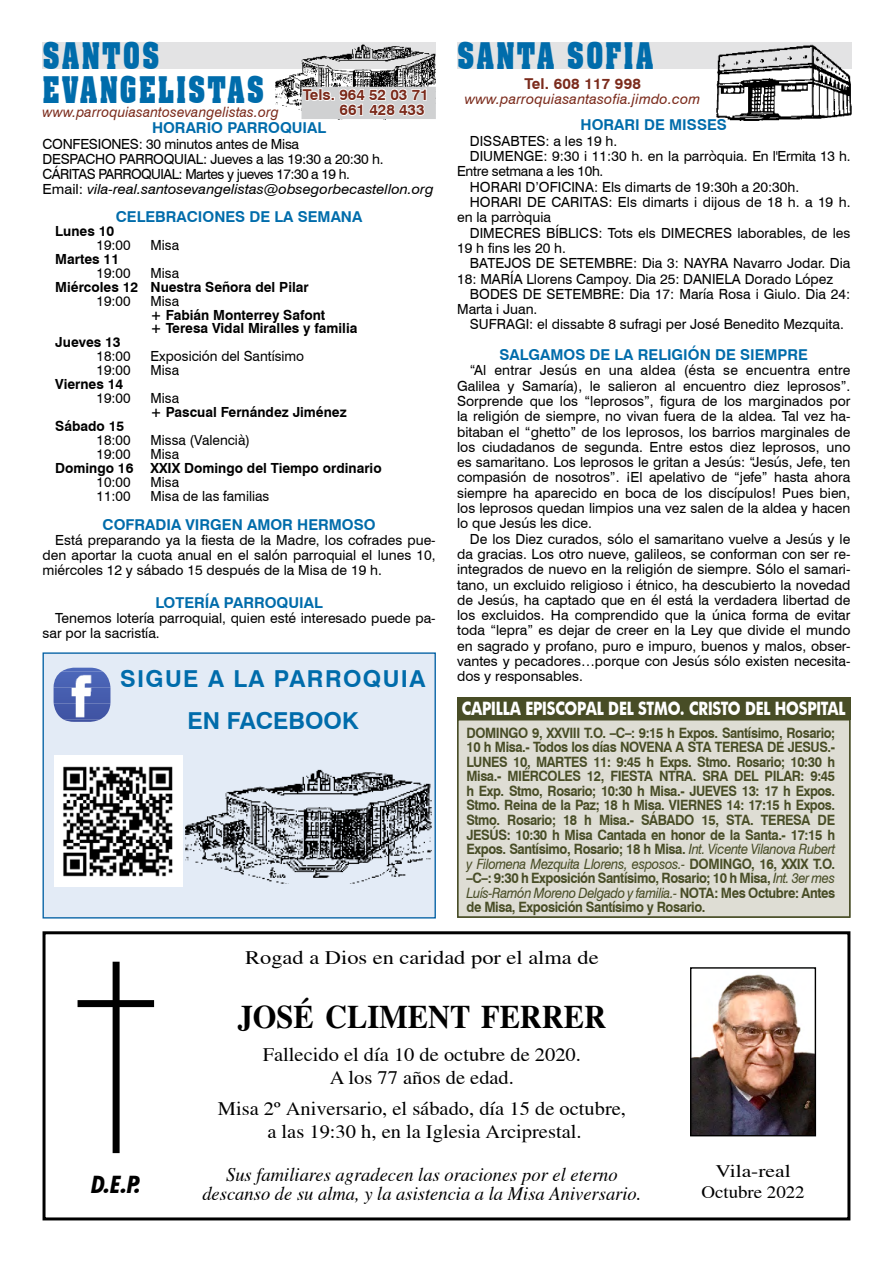
<style>
.page{position:relative;width:893px;height:1263px;background:#fff}
.page>*{position:absolute;margin:0;border:0;box-sizing:border-box;transform-origin:0 0}
.t1{font:700 35.7px "Aachen BT";letter-spacing:.075em;color:#006cab;scale:.76 1}
.t2{font:700 33px "Toronto";color:#000;scale:.92 1}
.t3{font:italic 700 condensed 24px "Futura BT";color:#000;scale:1.1 1}
.t4{font:700 23.4px/41.4px "Swiss 721 BT";letter-spacing:.06em;color:#006cab;text-align:center}
.t5{font:19.5px/22.5px "Toronto Plain";color:#000;text-align:center;scale:1.05 1}
.t6{font:italic 19.5px/18.9px "Toronto";color:#000;text-align:center;scale:.95 1}
.t7{font:19.5px "Toronto Plain";color:#000;scale:1.15 1}
.t8{font:18px/21.8px "Toronto Plain";color:#000;text-align:center;scale:1.2 1}
.t9{font:700 17.7px "Futura";letter-spacing:-.02em;color:#fff;scale:.81 1}
.t10{font:700 15px "Swiss 721 BT";color:#006cab}
.t11{font:700 15px "Swiss 721 BT";color:#7b2b1c}
.t12{font:700 14.25px/14.5px "Swiss 721 BT";letter-spacing:-.03em;color:#484d26;text-align:justify;scale:.9 1}
.t13{font:italic 14.25px "Swiss 721 BT";letter-spacing:.015em;color:#7b2b1c;scale:.96 1}
.t14{font:italic 14.25px "Swiss 721 BT";letter-spacing:.015em;color:#7b2b1c}
.t15{font:13.95px/15.3px "Swiss 721 BT";color:#000;text-align:justify}
.t16{font:13.95px/15px "Swiss 721 BT";letter-spacing:-.02em;color:#000}
.t17{font:700 13.95px/14px "Swiss 721 BT";color:#000}
.s1{font-style:italic}
.s2{font-weight:400;font-style:italic}
</style>
<div class="page">
<div style="left:457px;top:43px;width:394px;height:26px;background:#e3e3e4"></div>
<img style="left:709px;top:42px;width:143px;height:79px">
<div style="left:43px;top:43px;width:393px;height:26px;background:#e3e3e4"></div>
<img style="left:271px;top:42px;width:165px;height:77px">
<div style="left:302px;top:87px;width:134px;height:32px;background:#d0d1d2"></div>
<svg style="left:302px;top:86px;width:125px;height:31px"></svg>
<div style="left:43px;top:652px;width:393px;height:266px;background:#e3ebf6;border:1px solid #005fa3"></div>
<img style="left:185px;top:769px;width:246px;height:114px">
<img style="left:61px;top:668px;width:42px;height:4px">
<img style="left:54px;top:672px;width:57px;height:48px">
<img style="left:65px;top:720px;width:34px;height:2px">
<div style="left:457px;top:719px;width:393px;height:199px;background:#deddd4"></div>
<div style="left:457px;top:697px;width:393px;height:23px;background:#484d26"></div>
<div style="left:113px;top:962px;width:7px;height:191px;background:#000"></div>
<div style="left:78px;top:1000px;width:76px;height:7px;background:#000"></div>
<img style="left:692px;top:974px;width:122px;height:160px">
<div style="left:690px;top:967px;width:126px;height:169px;border:1px solid #000"></div>
<div style="left:43px;top:931px;width:807px;height:289px;border:3px solid #000"></div>
<img style="left:55px;top:756px;width:128px;height:130px">
<h1 class="t1" style="left:43px;top:33px;width:155px">SANTOS</h1>
<h1 class="t1" style="left:457px;top:33px;width:260px">SANTA SOFIA</h1>
<p class="t13" style="left:43px;top:103px;width:248px">www.parroquiasantosevangelistas.org</p>
<p class="t10" style="left:152px;top:118px;width:176px">HORARIO PARROQUIAL</p>
<p class="t16" style="left:43px;top:137px;width:393px">CONFESIONES: 30 minutos antes de Misa<br>DESPACHO PARROQUIAL: Jueves a las 19:30 a 20:30 h.<br>CÁRITAS PARROQUIAL: Martes y jueves 17:30 a 19 h.<br>Email: <span class="s1">vila-real.santosevangelistas@obsegorbecastellon.org</span></p>
<p class="t10" style="left:116px;top:207px;width:248px">CELEBRACIONES DE LA SEMANA</p>
<p class="t17" style="left:55px;top:224px;width:60px">Lunes 10</p>
<p class="t15" style="left:97px;top:237px;width:36px">19:00</p>
<p class="t15" style="left:151px;top:237px;width:30px">Misa</p>
<p class="t17" style="left:55px;top:252px;width:65px">Martes 11</p>
<p class="t15" style="left:97px;top:265px;width:36px">19:00</p>
<p class="t15" style="left:151px;top:265px;width:30px">Misa</p>
<p class="t17" style="left:55px;top:280px;width:255px">Miércoles 12 Nuestra Señora del Pilar</p>
<p class="t15" style="left:97px;top:293px;width:36px">19:00</p>
<p class="t15" style="left:151px;top:293px;width:30px">Misa</p>
<p class="t17" style="left:151px;top:307px;width:208px">+ Fabián Monterrey Safont<br>+ Teresa Vidal Miralles y familia</p>
<p class="t17" style="left:55px;top:335px;width:67px">Jueves 13</p>
<p class="t15" style="left:97px;top:349px;width:36px">18:00</p>
<p class="t15" style="left:151px;top:349px;width:155px">Exposición del Santísimo</p>
<p class="t15" style="left:97px;top:363px;width:36px">19:00</p>
<p class="t15" style="left:151px;top:363px;width:30px">Misa</p>
<p class="t17" style="left:55px;top:377px;width:70px">Viernes 14</p>
<p class="t15" style="left:97px;top:390px;width:36px">19:00</p>
<p class="t15" style="left:151px;top:390px;width:30px">Misa</p>
<p class="t17" style="left:151px;top:405px;width:198px">+ Pascual Fernández Jiménez</p>
<p class="t17" style="left:55px;top:419px;width:70px">Sábado 15</p>
<p class="t15" style="left:97px;top:432px;width:36px">18:00</p>
<p class="t15" style="left:151px;top:432px;width:101px">Missa (Valencià)</p>
<p class="t15" style="left:97px;top:446px;width:36px">19:00</p>
<p class="t15" style="left:151px;top:446px;width:30px">Misa</p>
<p class="t17" style="left:55px;top:461px;width:328px">Domingo 16 XXIX Domingo del Tiempo ordinario</p>
<p class="t15" style="left:97px;top:474px;width:36px">10:00</p>
<p class="t15" style="left:151px;top:474px;width:30px">Misa</p>
<p class="t15" style="left:97px;top:488px;width:36px">11:00</p>
<p class="t15" style="left:151px;top:488px;width:120px">Misa de las familias</p>
<p class="t10" style="left:103px;top:515px;width:275px">COFRADIA VIRGEN AMOR HERMOSO</p>
<p class="t15" style="left:43px;top:532px;width:395px;text-indent:13px">Está preparando ya la fiesta de la Madre, los cofrades pue&shy;den aportar la cuota anual en el salón parroquial el lunes 10, miércoles 12 y sábado 15 después de la Misa de 19 h.</p>
<p class="t10" style="left:155px;top:593px;width:169px">LOTERÍA PARROQUIAL</p>
<p class="t15" style="left:43px;top:610px;width:395px;text-indent:13px">Tenemos lotería parroquial, quien esté interesado puede pa&shy;sar por la sacristía.</p>
<h3 class="t4" style="left:120px;top:658px;width:307px">SIGUE A LA PARROQUIA<br>EN FACEBOOK</h3>
<p class="t12" style="left:466px;top:725px;width:411px">DOMINGO 9, XXVIII T.O. –C–: 9:15 h Expos. Santísimo, Rosario; 10 h Misa.- Todos los días NOVENA A STA TERESA DE JESUS.- LUNES 10, MARTES 11: 9:45 h Exps. Stmo. Rosario; 10:30 h Misa.- MIÉRCOLES 12, FIESTA NTRA. SRA DEL PILAR: 9:45 h Exp. Stmo, Rosario; 10:30 h Misa.- JUEVES 13: 17 h Expos.<br>Stmo. Reina de la Paz; 18 h Misa. VIERNES 14: 17:15 h Expos.<br>Stmo. Rosario; 18 h Misa.- SÁBADO 15, STA. TERESA DE JESÚS: 10:30 h Misa Cantada en honor de la Santa.- 17:15 h Expos. Santísimo, Rosario; 18 h Misa. <span class="s2">Int. Vicente Vilanova Rubert y Filomena Mezquita Llorens, esposos.-</span> DOMINGO, 16, XXIX T.O. –C–: 9:30 h Exposición Santísimo, Rosario; 10 h Misa, <span class="s2">Int. 3er mes Luís-Ramón Moreno Delgado y familia.-</span> NOTA: Mes Octubre: Antes de Misa, Exposición Santísimo y Rosario.</p>
<h1 class="t1" style="left:43px;top:67px;width:293px">EVANGELISTAS</h1>
<p class="t11" style="left:524px;top:74px;width:118px">Tel. 608 117 998</p>
<p class="t11" style="left:303px;top:85px;width:127px">Tels. 964 52 03 71</p>
<p class="t14" style="left:465px;top:90px;width:237px">www.parroquiasantasofia.jimdo.com</p>
<p class="t11" style="left:340px;top:100px;width:87px">661 428 433</p>
<p class="t10" style="left:581px;top:116px;width:148px">HORARI DE MISSES</p>
<p class="t15" style="left:470px;top:133px;width:149px">DISSABTES: a les 19 h.</p>
<p class="t15" style="left:470px;top:148px;width:382px">DIUMENGE: 9:30 i 11:30 h. en la parròquia. En l'Ermita 13 h.</p>
<p class="t16" style="left:457px;top:164px;width:148px">Entre setmana a les 10h.</p>
<p class="t15" style="left:470px;top:179px;width:331px">HORARI D’OFICINA: Els dimarts de 19:30h a 20:30h.</p>
<p class="t15" style="left:470px;top:194px;width:382px">HORARI DE CARITAS: Els dimarts i dijous de 18 h. a 19 h.</p>
<p class="t15" style="left:457px;top:210px;width:96px">en la parròquia</p>
<p class="t15" style="left:470px;top:225px;width:382px">DIMECRES BÍBLICS: Tots els DIMECRES laborables, de les</p>
<p class="t15" style="left:457px;top:240px;width:110px">19 h fins les 20 h.</p>
<p class="t15" style="left:470px;top:255px;width:382px">BATEJOS DE SETEMBRE: Dia 3: NAYRA Navarro Jodar. Dia</p>
<p class="t15" style="left:457px;top:271px;width:378px">18: MARÍA Llorens Campoy. Dia 25: DANIELA Dorado López</p>
<p class="t15" style="left:470px;top:286px;width:382px">BODES DE SETEMBRE: Dia 17: María Rosa i Giulo. Dia 24:</p>
<p class="t15" style="left:457px;top:301px;width:82px">Marta i Juan.</p>
<p class="t15" style="left:470px;top:317px;width:376px">SUFRAGI: el dissabte 8 sufragi per José Benedito Mezquita.</p>
<p class="t10" style="left:499px;top:346px;width:310px">SALGAMOS DE LA RELIGIÓN DE SIEMPRE</p>
<p class="t15" style="left:457px;top:363px;width:395px;text-indent:13px">“Al entrar Jesús en una aldea (ésta se encuentra entre Galilea y Samaría), le salieron al encuentro diez leprosos”.<br>Sorprende que los “leprosos”, figura de los marginados por la religión de siempre, no vivan fuera de la aldea. Tal vez ha&shy;bitaban el “ghetto” de los leprosos, los barrios marginales de los ciudadanos de segunda. Entre estos diez leprosos, uno es samaritano. Los leprosos le gritan a Jesús: “Jesús, Jefe, ten compasión de nosotros”. ¡El apelativo de “jefe” hasta ahora siempre ha aparecido en boca de los discípulos! Pues bien, los leprosos quedan limpios una vez salen de la aldea y hacen lo que Jesús les dice.</p>
<p class="t15" style="left:457px;top:531px;width:395px;text-indent:13px">De los Diez curados, sólo el samaritano vuelve a Jesús y le da gracias. Los otro nueve, galileos, se conforman con ser re&shy;integrados de nuevo en la religión de siempre. Sólo el samari&shy;tano, un excluido religioso i étnico, ha descubierto la novedad de Jesús, ha captado que en él está la verdadera libertad de los excluidos. Ha comprendido que la única forma de evitar toda “lepra” es dejar de creer en la Ley que divide el mundo en sagrado y profano, puro e impuro, buenos y malos, obser&shy;vantes y pecadores…porque con Jesús sólo existen necesita&shy;dos y responsables.</p>
<p class="t9" style="left:462px;top:696px;width:475px">CAPILLA EPISCOPAL DEL STMO. CRISTO DEL HOSPITAL</p>
<h3 class="t7" style="left:245px;top:947px;width:309px">Rogad a Dios en caridad por el alma de</h3>
<h2 class="t2" style="left:238px;top:997px;width:402px">JOSÉ CLIMENT FERRER</h2>
<h3 class="t5" style="left:263px;top:1043px;width:304px">Fallecido el día 10 de octubre de 2020.<br>A los 77 años de edad.</h3>
<h3 class="t5" style="left:218px;top:1097px;width:390px">Misa 2º Aniversario, el sábado, día 15 de octubre, a las 19:30 h, en la Iglesia Arciprestal.</h3>
<h3 class="t3" style="left:91px;top:1170px;width:46px">D.E.P.</h3>
<p class="t8" style="left:701px;top:1160px;width:88px">Vila-real<br>Octubre 2022</p>
<h3 class="t6" style="left:202px;top:1165px;width:464px">Sus familiares agradecen las oraciones por el eterno descanso de su alma, y la asistencia a la Misa Aniversario.</h3>
</div>
